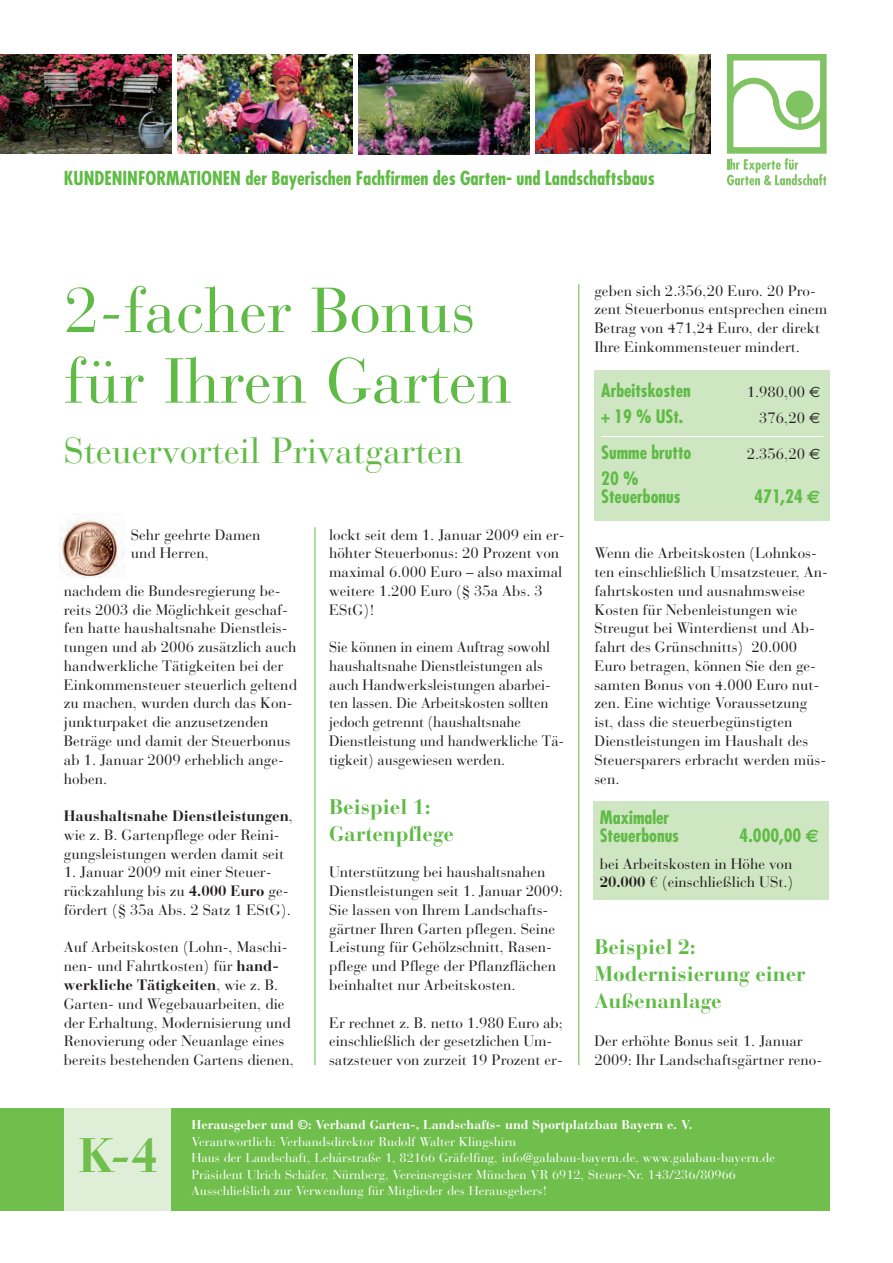
<style>
.page{position:relative;width:893px;height:1263px;background:#fff}
.page>*{position:absolute;margin:0;border:0;box-sizing:border-box;transform-origin:0 0}
.t1{font:63px/70.5px "Bauer Bodoni";color:#60bb46}
.t2{font:700 48px "Bauer Bodoni";color:#70bf4c}
.t3{font:36px "Bauer Bodoni";color:#60bb46}
.t4{font:700 21px/27px "Bauer Bodoni";color:#60bb46}
.t5{font:700 condensed 18.75px "Futura";color:#60bb46}
.t6{font:700 condensed 18px/18px "Futura";color:#60bb46}
.t7{font:15px/18.8px "Bauer Bodoni";color:#231f20}
.t8{font:12.75px/16.5px "Bauer Bodoni";color:#fff}
.t9{font:700 12.75px "Bauer Bodoni";color:#fff}
.s1{font-weight:700}
.s2{font-family:"Euro Sans"}
.s3{font-family:"Euro Sans";font-stretch:normal}
</style>
<div class="page">
<div style="left:0;top:1108px;width:830px;height:102px;background:#70bf4c"></div>
<div style="left:727px;top:54px;width:100px;height:100px;border:7px solid #7fc362"></div>
<svg style="left:727px;top:54px;width:100px;height:79px"></svg>
<svg style="left:727px;top:158px;width:99px;height:27px"></svg>
<img style="left:59px;top:519px;width:66px;height:58px">
<hr style="left:579px;top:284px;width:1px;height:781px;background:#60bb46">
<hr style="left:315px;top:527px;width:1px;height:538px;background:#60bb46">
<div style="left:64px;top:1108px;width:106px;height:102px;background:#dfeed6"></div>
<img style="left:358px;top:54px;width:172px;height:100px">
<img style="left:535px;top:54px;width:176px;height:99px">
<img style="left:0;top:54px;width:171px;height:99px">
<img style="left:178px;top:54px;width:175px;height:99px">
<div style="left:595px;top:371px;width:235px;height:150px;background:#cee6c1"></div>
<hr style="left:601px;top:436px;width:223px;height:1px;background:#fff">
<div style="left:593px;top:801px;width:235px;height:98px;background:#cee6c1"></div>
<p class="t5" style="left:64px;top:166px;width:593px">KUNDENINFORMATIONEN der Bayerischen Fachfirmen des Garten- und Landschaftsbaus</p>
<h1 class="t1" style="left:64px;top:276px;width:449px">2-facher Bonus für Ihren Garten</h1>
<h3 class="t3" style="left:64px;top:429px;width:401px">Steuervorteil Privatgarten</h3>
<p class="t7" style="left:131px;top:525px;width:131px">Sehr geehrte Damen und Herren,</p>
<p class="t7" style="left:64px;top:581px;width:235px">nachdem die Bundesregierung be&shy;reits 2003 die Möglichkeit geschaf&shy;fen hatte haushaltsnahe Dienstleis&shy;tungen und ab 2006 zusätzlich auch handwerkliche Tätigkeiten bei der<br>Einkommensteuer steuerlich geltend zu machen, wurden durch das Kon&shy;junkturpaket die anzusetzenden<br>Beträge und damit der Steuerbonus ab 1. Januar 2009 erheblich ange&shy;hoben.</p>
<p class="t7" style="left:64px;top:807px;width:231px"><span class="s1">Haushaltsnahe Dienstleistungen</span>, wie z. B. Gartenpflege oder Reini&shy;gungsleistungen werden damit seit</p>
<p class="t7" style="left:64px;top:863px;width:228px">1. Januar 2009 mit einer Steuer&shy;rückzahlung bis zu <span class="s1">4.000 Euro</span> ge&shy;fördert (§ 35a Abs. 2 Satz 1 EStG).</p>
<p class="t7" style="left:64px;top:938px;width:232px">Auf Arbeitskosten (Lohn-, Maschi&shy;nen- und Fahrtkosten) für <span class="s1">hand&shy;werkliche Tätigkeiten</span>, wie z. B.<br>Garten- und Wegebauarbeiten, die der Erhaltung, Modernisierung und Renovierung oder Neuanlage eines bereits bestehenden Gartens dienen,</p>
<p class="t7" style="left:329px;top:525px;width:237px">lockt seit dem 1. Januar 2009 ein er&shy;höhter Steuerbonus: 20 Prozent von maximal 6.000 Euro – also maximal weitere 1.200 Euro (§ 35a Abs. 3<br>EStG)!</p>
<p class="t7" style="left:329px;top:638px;width:237px">Sie können in einem Auftrag sowohl haushaltsnahe Dienstleistungen als auch Handwerksleistungen abarbei&shy;ten lassen. Die Arbeitskosten sollten jedoch getrennt (haushaltsnahe Dienstleistung und handwerkliche Tä&shy;tigkeit) ausgewiesen werden.</p>
<h3 class="t4" style="left:329px;top:793px;width:126px">Beispiel 1:<br>Gartenpflege</h3>
<p class="t7" style="left:329px;top:863px;width:235px">Unterstützung bei haushaltsnahen Dienstleistungen seit 1. Januar 2009:<br>Sie lassen von Ihrem Landschafts&shy;gärtner Ihren Garten pflegen. Seine Leistung für Gehölzschnitt, Rasen&shy;pflege und Pflege der Pflanzflächen beinhaltet nur Arbeitskosten.</p>
<p class="t7" style="left:329px;top:1013px;width:235px">Er rechnet z. B. netto 1.980 Euro ab; einschließlich der gesetzlichen Um&shy;satzsteuer von zurzeit 19 Prozent er-</p>
<p class="t7" style="left:594px;top:281px;width:234px">geben sich 2.356,20 Euro. 20 Pro&shy;zent Steuerbonus entsprechen einem Betrag von 471,24 Euro, der direkt Ihre Einkommensteuer mindert.</p>
<p class="t6" style="left:601px;top:381px;width:91px">Arbeitskosten</p>
<p class="t7" style="left:747px;top:383px;width:75px">1.980,00 <span class="s2">€</span></p>
<p class="t6" style="left:601px;top:408px;width:84px">+ 19 % USt.</p>
<p class="t7" style="left:759px;top:409px;width:63px">376,20 <span class="s2">€</span></p>
<p class="t6" style="left:601px;top:443px;width:92px">Summe brutto</p>
<p class="t7" style="left:747px;top:444px;width:75px">2.356,20 <span class="s2">€</span></p>
<p class="t6" style="left:601px;top:469px;width:81px">20 %<br>Steuerbonus</p>
<p class="t6" style="left:754px;top:487px;width:67px">471,24 <span class="s3">€</span></p>
<p class="t7" style="left:594px;top:544px;width:235px">Wenn die Arbeitskosten (Lohnkos&shy;ten einschließlich Umsatzsteuer, An&shy;fahrtskosten und ausnahmsweise<br>Kosten für Nebenleistungen wie<br>Streugut bei Winterdienst und Ab&shy;fahrt des Grünschnitts) 20.000<br>Euro betragen, können Sie den ge&shy;samten Bonus von 4.000 Euro nut&shy;zen. Eine wichtige Voraussetzung ist, dass die steuerbegünstigten<br>Dienstleistungen im Haushalt des<br>Steuersparers erbracht werden müs&shy;sen.</p>
<p class="t6" style="left:600px;top:809px;width:81px">Maximaler<br>Steuerbonus</p>
<p class="t6" style="left:740px;top:827px;width:81px">4.000,00 <span class="s3">€</span></p>
<p class="t7" style="left:600px;top:855px;width:195px;line-height:18px">bei Arbeitskosten in Höhe von<br><span class="s1">20.000</span> € (einschließlich USt.)</p>
<h3 class="t4" style="left:594px;top:933px;width:213px">Beispiel 2:<br>Modernisierung einer<br>Außenanlage</h3>
<p class="t7" style="left:594px;top:1032px;width:229px">Der erhöhte Bonus seit 1. Januar<br>2009: Ihr Landschaftsgärtner reno-</p>
<h2 class="t2" style="left:78px;top:1126px;width:82px">K-4</h2>
<p class="t9" style="left:192px;top:1117px;width:502px">Herausgeber und ©: Verband Garten-, Landschafts- und Sportplatzbau Bayern e. V.</p>
<p class="t8" style="left:191px;top:1133px;width:585px">Verantwortlich: Verbandsdirektor Rudolf Walter Klingshirn<br>Haus der Landschaft, Lehárstraße 1, 82166 Gräfelfing, info@galabau-bayern.de, www.galabau-bayern.de Präsident Ulrich Schäfer, Nürnberg, Vereinsregister München VR 6912, Steuer-Nr. 143/236/80966<br>Ausschließlich zur Verwendung für Mitglieder des Herausgebers!</p>
</div>
